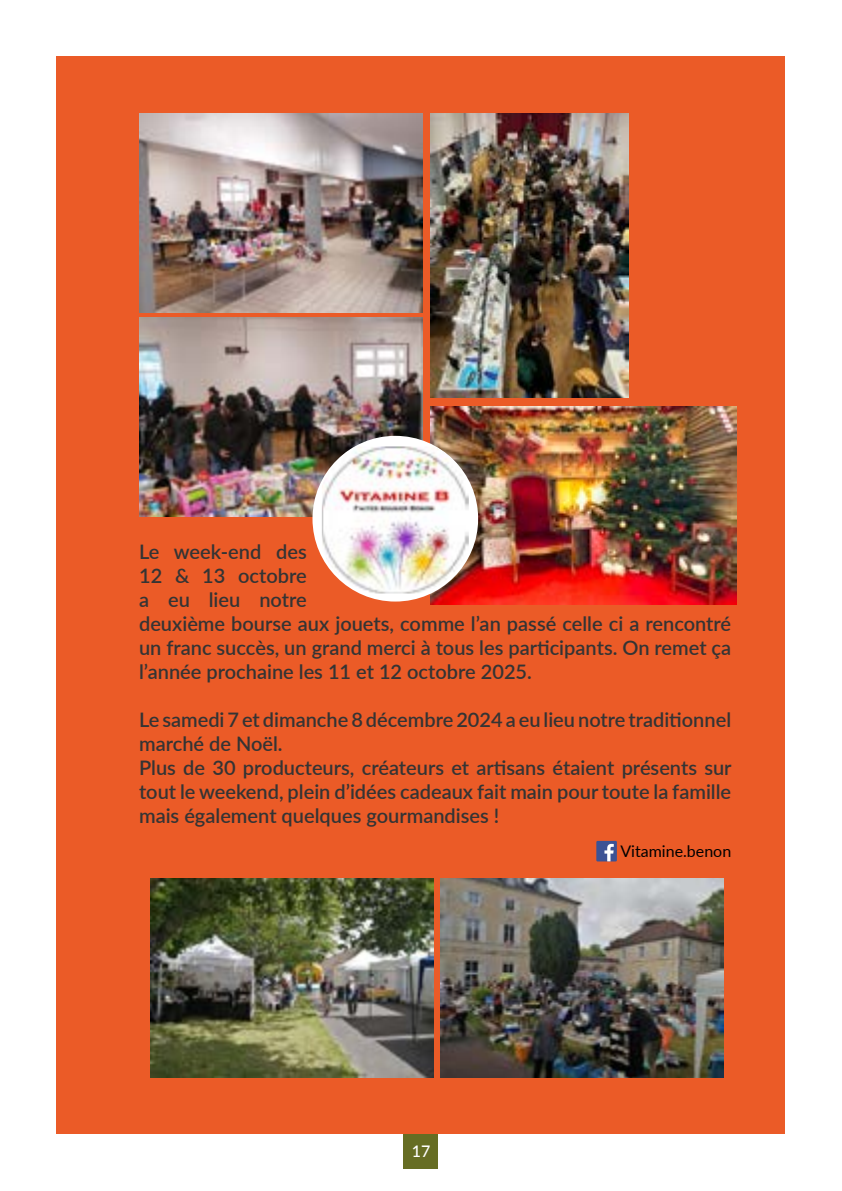
<style>
.page{position:relative;width:842px;height:1191px;background:#fff}
.page>*{position:absolute;margin:0;border:0;box-sizing:border-box;transform-origin:0 0}
.t1{font:600 20px/24px "Lato";color:#343434}
.t2{font:16px "Lato";color:#000}
.t3{font:500 16px "Lato";color:#fff}
</style>
<div class="page">
<div style="left:57px;top:57px;width:728px;height:1077px;background:#eb5b27"></div>
<img style="left:139px;top:114px;width:284px;height:198px">
<img style="left:139px;top:318px;width:284px;height:198px">
<img style="left:430px;top:406px;width:307px;height:199px">
<img style="left:430px;top:114px;width:199px;height:283px">
<div style="left:312px;top:436px;width:166px;height:165px;background:#fff;border-radius:50%"></div>
<div style="left:596px;top:841px;width:21px;height:20px;background:#3c5294"></div>
<svg style="left:604px;top:844px;width:10px;height:17px"></svg>
<img style="left:440px;top:879px;width:284px;height:198px">
<img style="left:150px;top:879px;width:284px;height:198px">
<img style="left:322px;top:446px;width:147px;height:147px">
<div style="left:404px;top:1134px;width:34px;height:34px;background:#666d23"></div>
<p class="t1" style="left:139px;top:539px;width:594px">Le week-end des<br>12 &amp; 13 octobre<br>a eu lieu notre<br>deuxième bourse aux jouets, comme l’an passé celle ci a rencontré un franc succès, un grand merci à tous les participants. On remet ça l’année prochaine les 11 et 12 octobre 2025.</p>
<p class="t1" style="left:139px;top:707px;width:594px">Le samedi 7 et dimanche 8 décembre 2024 a eu lieu notre traditionnel marché de Noël.<br>Plus de 30 producteurs, créateurs et artisans étaient présents sur tout le weekend, plein d’idées cadeaux fait main pour toute la famille mais également quelques gourmandises !</p>
<p class="t3" style="left:412px;top:1140px;width:20px">17</p>
<p class="t2" style="left:620px;top:840px;width:112px">Vitamine.benon</p>
</div>
